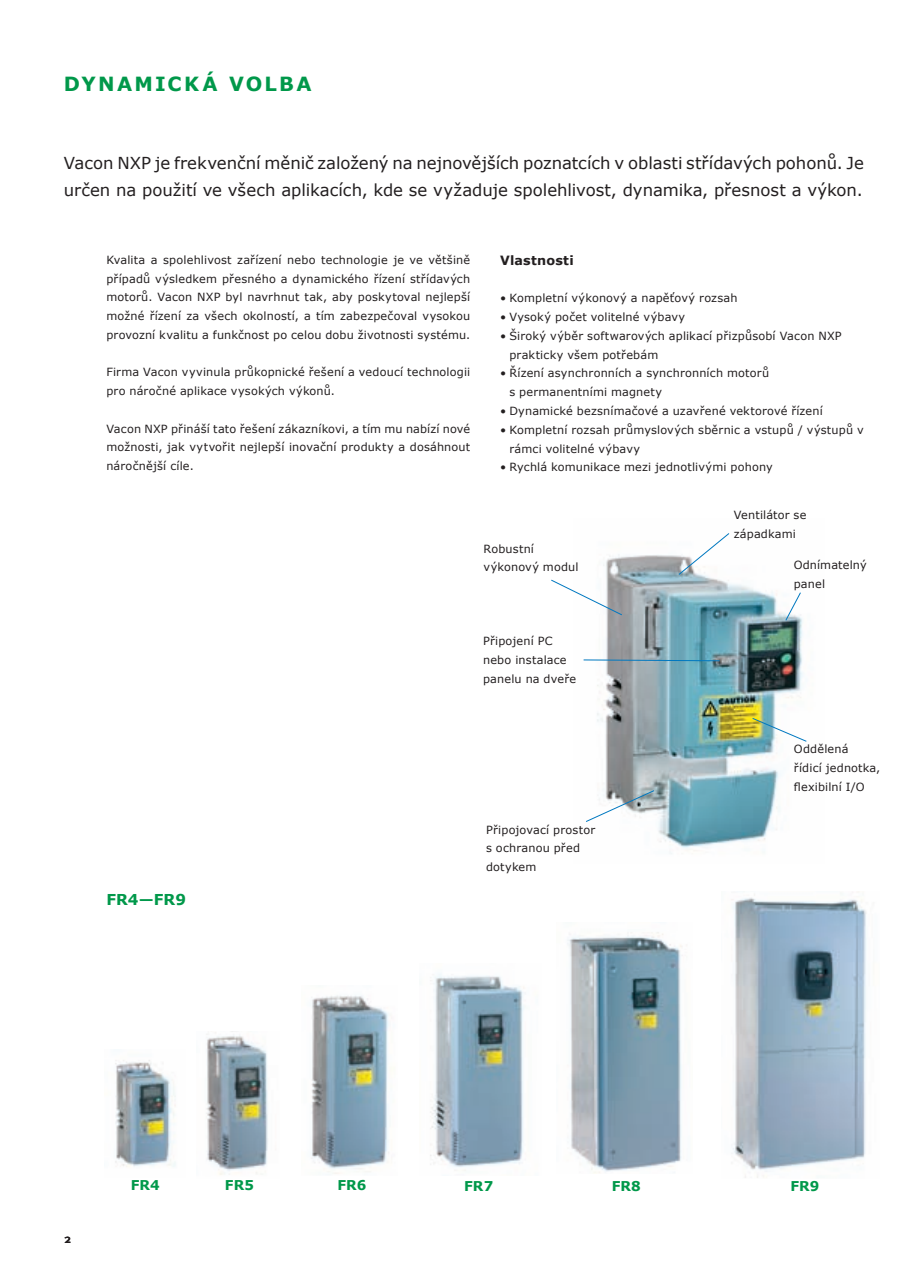
<style>
.page{position:relative;width:915px;height:1276px;background:#fff}
.page>*{position:absolute;margin:0;border:0;box-sizing:border-box;transform-origin:0 0}
.t1{font:700 19.5px "Verdana";letter-spacing:.115em;color:#00984a}
.t2{font:16.5px/27px "Verdana";color:#231f20}
.t3{font:700 15px "Verdana";color:#00984a}
.t4{font:700 13.5px "Verdana";letter-spacing:.005em;color:#00984a}
.t5{font:700 12.75px "Verdana";letter-spacing:.015em;color:#231f20}
.t6{font:12px "Base Nine SC";color:#231f20}
.t7{font:11.25px/18.8px "Verdana";letter-spacing:.015em;color:#231f20}
</style>
<div class="page">
<img style="left:597px;top:533px;width:206px;height:321px">
<img style="left:430px;top:974px;width:95px;height:197px">
<img style="left:311px;top:995px;width:78px;height:179px">
<img style="left:206px;top:1031px;width:62px;height:144px">
<img style="left:115px;top:1060px;width:61px;height:107px">
<img style="left:567px;top:932px;width:116px;height:241px">
<img style="left:731px;top:894px;width:136px;height:284px">
<svg style="left:677px;top:533px;width:52px;height:42px"></svg>
<svg style="left:551px;top:579px;width:71px;height:37px"></svg>
<svg style="left:583px;top:659px;width:137px;height:2px"></svg>
<svg style="left:586px;top:789px;width:68px;height:33px"></svg>
<svg style="left:751px;top:717px;width:56px;height:25px"></svg>
<svg style="left:784px;top:591px;width:17px;height:30px"></svg>
<h1 class="t1" style="left:64px;top:72px;width:249px">DYNAMICKÁ VOLBA</h1>
<h2 class="t2" style="left:64px;top:149px;width:801px">Vacon NXP je frekvenční měnič založený na nejnovějších poznatcích v oblasti střídavých pohonů. Je určen na použití ve všech aplikacích, kde se vyžaduje spolehlivost, dynamika, přesnost a výkon.</h2>
<p class="t7" style="left:106px;top:250px;width:365px;text-align:justify">Kvalita a spolehlivost zařízení nebo technologie je ve většině případů výsledkem přesného a dynamického řízení střídavých motorů. Vacon NXP byl navrhnut tak, aby poskytoval nejlepší možné řízení za všech okolností, a tím zabezpečoval vysokou provozní kvalitu a funkčnost po celou dobu životnosti systému.</p>
<p class="t7" style="left:106px;top:362px;width:365px">Firma Vacon vyvinula průkopnické řešení a vedoucí technologii pro náročné aplikace vysokých výkonů.</p>
<p class="t7" style="left:106px;top:419px;width:365px;text-align:justify">Vacon NXP přináší tato řešení zákazníkovi, a tím mu nabízí nové možnosti, jak vytvořit nejlepší inovační produkty a dosáhnout náročnější cíle.</p>
<p class="t5" style="left:500px;top:252px;width:75px">Vlastnosti</p>
<p class="t7" style="left:500px;top:288px;width:239px">• Kompletní výkonový a napěťový rozsah</p>
<p class="t7" style="left:500px;top:307px;width:187px">• Vysoký počet volitelné výbavy</p>
<p class="t7" style="left:509px;top:326px;width:333px;text-indent:-9px">• Široký výběr softwarových aplikací přizpůsobí Vacon NXP prakticky všem potřebám</p>
<p class="t7" style="left:509px;top:363px;width:261px;text-indent:-9px">• Řízení asynchronních a synchronních motorů s permanentními magnety</p>
<p class="t7" style="left:500px;top:401px;width:324px">• Dynamické bezsnímačové a uzavřené vektorové řízení</p>
<p class="t7" style="left:509px;top:420px;width:356px;text-indent:-9px">• Kompletní rozsah průmyslových sběrnic a vstupů / výstupů v rámci volitelné výbavy</p>
<p class="t7" style="left:500px;top:457px;width:274px">• Rychlá komunikace mezi jednotlivými pohony</p>
<p class="t7" style="left:483px;top:539px;width:96px">Robustní výkonový modul</p>
<p class="t7" style="left:733px;top:505px;width:74px">Ventilátor se západkami</p>
<p class="t7" style="left:793px;top:555px;width:74px">Odnímatelný panel</p>
<p class="t7" style="left:483px;top:631px;width:95px">Připojení PC nebo instalace panelu na dveře</p>
<h3 class="t3" style="left:106px;top:890px;width:81px">FR4—FR9</h3>
<p class="t7" style="left:486px;top:820px;width:111px">Připojovací prostor s ochranou před dotykem</p>
<p class="t7" style="left:793px;top:739px;width:88px">Oddělená<br>řídicí jednotka, flexibilní I/O</p>
<p class="t6" style="left:64px;top:1231px;width:10px">2</p>
<p class="t4" style="left:131px;top:1176px;width:30px">FR4</p>
<p class="t4" style="left:225px;top:1176px;width:31px">FR5</p>
<p class="t4" style="left:337px;top:1176px;width:30px">FR6</p>
<p class="t4" style="left:464px;top:1177px;width:31px">FR7</p>
<p class="t4" style="left:611px;top:1177px;width:31px">FR8</p>
<p class="t4" style="left:790px;top:1177px;width:31px">FR9</p>
</div>
